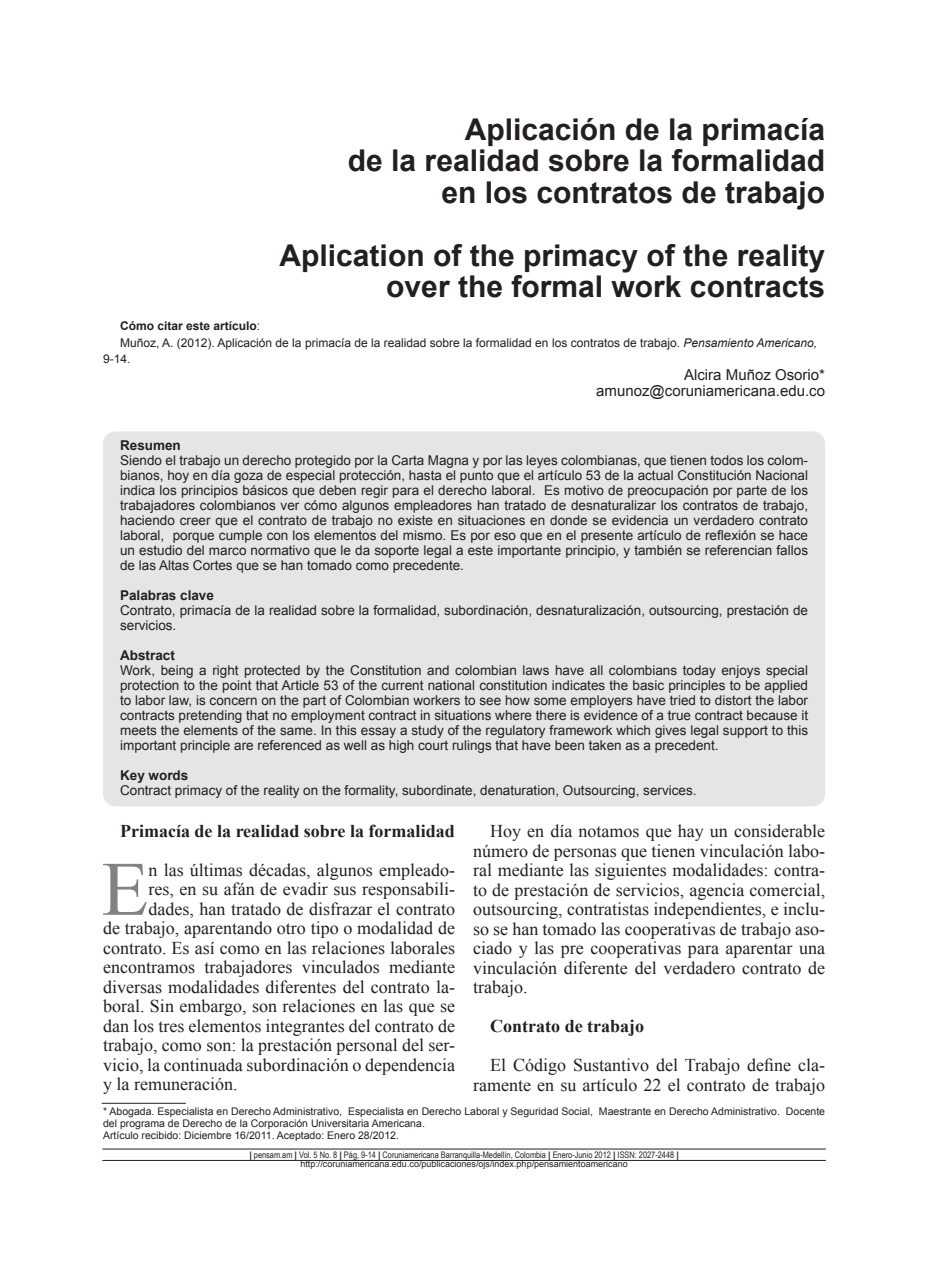
<style>
.page{position:relative;width:934px;height:1269px;background:#fff}
.page>*{position:absolute;margin:0;border:0;box-sizing:border-box;transform-origin:0 0}
.t1{font:76.95px "Times New Roman";color:#808285}
.t2{font:700 30px "Arial";color:#231f20}
.t3{font:18px/19.5px "Times New Roman";color:#231f20;text-align:justify}
.t4{font:700 18px "Times New Roman";color:#231f20}
.t5{font:15px "Arial";color:#231f20}
.t6{font:13.5px/15px "Arial";color:#231f20;text-align:justify}
.t7{font:700 13.5px "Arial";color:#231f20}
.t8{font:12px/16.5px "Arial";color:#231f20}
.t9{font:700 12px "Arial";color:#231f20}
.t10{font:10.5px/12px "Arial";color:#231f20}
.t11{font:9px "Arial Narrow";color:#231f20}
.t12{font:9px "Arial";color:#231f20}
.s1{font-weight:400}
.s2{font-style:italic}
.s3{font-family:"Arial";font-weight:700}
</style>
<div class="page">
<div style="left:103px;top:431px;width:721px;height:375px;background:#e4e5e7;border-radius:13px"></div>
<hr style="left:102px;top:1103px;width:84px;height:1px;background:#231f20">
<hr style="left:102px;top:1149px;width:723px;height:1px;background:#231f20">
<hr style="left:102px;top:1160px;width:723px;height:1px;background:#231f20">
<p class="t2" style="left:464px;top:109px;width:362px">Aplicación de la primacía</p>
<p class="t2" style="left:348px;top:141px;width:478px">de la realidad sobre la formalidad</p>
<p class="t2" style="left:441px;top:172px;width:385px">en los contratos de trabajo</p>
<p class="t2" style="left:279px;top:235px;width:547px">Aplication of the primacy of the reality</p>
<p class="t2" style="left:386px;top:267px;width:440px">over the formal work contracts</p>
<p class="t9" style="left:120px;top:318px;width:142px">Cómo citar este artículo<span class="s1">:</span></p>
<p class="t8" style="left:103px;top:334px;width:715px;text-indent:17px">Muñoz, A. (2012). Aplicación de la primacía de la realidad sobre la formalidad en los contratos de trabajo. <span class="s2">Pensamiento Americano,<br></span>9-14.</p>
<p class="t5" style="left:683px;top:365px;width:142px">Alcira Muñoz Osorio*</p>
<p class="t5" style="left:596px;top:381px;width:230px">amunoz@coruniamericana.edu.co</p>
<p class="t7" style="left:120px;top:436px;width:62px">Resumen</p>
<p class="t6" style="left:120px;top:453px;width:689px">Siendo el trabajo un derecho protegido por la Carta Magna y por las leyes colombianas, que tienen todos los colom&shy;bianos, hoy en día goza de especial protección, hasta el punto que el artículo 53 de la actual Constitución Nacional indica los principios básicos que deben regir para el derecho laboral. Es motivo de preocupación por parte de los trabajadores colombianos ver cómo algunos empleadores han tratado de desnaturalizar los contratos de trabajo, haciendo creer que el contrato de trabajo no existe en situaciones en donde se evidencia un verdadero contrato laboral, porque cumple con los elementos del mismo. Es por eso que en el presente artículo de reflexión se hace un estudio del marco normativo que le da soporte legal a este importante principio, y también se referencian fallos de las Altas Cortes que se han tomado como precedente.</p>
<p class="t7" style="left:120px;top:586px;width:95px">Palabras clave</p>
<p class="t6" style="left:120px;top:603px;width:689px">Contrato, primacía de la realidad sobre la formalidad, subordinación, desnaturalización, outsourcing, prestación de servicios.</p>
<p class="t7" style="left:120px;top:646px;width:56px">Abstract</p>
<p class="t6" style="left:120px;top:663px;width:689px">Work, being a right protected by the Constitution and colombian laws have all colombians today enjoys special protection to the point that Article 53 of the current national constitution indicates the basic principles to be applied to labor law, is concern on the part of Colombian workers to see how some employers have tried to distort the labor contracts pretending that no employment contract in situations where there is evidence of a true contract because it meets the elements of the same. In this essay a study of the regulatory framework which gives legal support to this important principle are referenced as well as high court rulings that have been taken as a precedent.</p>
<p class="t7" style="left:120px;top:766px;width:70px">Key words</p>
<p class="t6" style="left:120px;top:783px;width:578px">Contract primacy of the reality on the formality, subordinate, denaturation, Outsourcing, services.</p>
<p class="t4" style="left:120px;top:818px;width:336px">Primacía de la realidad sobre la formalidad</p>
<p class="t1" style="left:101px;top:837px;width:48px">E</p>
<p class="t3" style="left:148px;top:860px;width:308px">n las últimas décadas, algunos empleado-</p>
<p class="t3" style="left:473px;top:821px;width:353px;text-indent:17px">Hoy en día notamos que hay un considerable número de personas que tienen vinculación labo&shy;ral mediante las siguientes modalidades: contra&shy;to de prestación de servicios, agencia comercial, outsourcing, contratistas independientes, e inclu&shy;so se han tomado las cooperativas de trabajo aso&shy;ciado y las pre cooperativas para aparentar una vinculación diferente del verdadero contrato de trabajo.</p>
<p class="t4" style="left:490px;top:1013px;width:155px">Contrato de trabajo</p>
<p class="t3" style="left:473px;top:1055px;width:353px;text-align:right">El Código Sustantivo del Trabajo define cla&shy;ramente en su artículo 22 el contrato de trabajo</p>
<p class="t10" style="left:103px;top:1105px;width:723px">* Abogada. Especialista en Derecho Administrativo, Especialista en Derecho Laboral y Seguridad Social, Maestrante en Derecho Administrativo. Docente del programa de Derecho de la Corporación Universitaria Americana.</p>
<p class="t10" style="left:103px;top:1130px;width:297px">Artículo recibido: Diciembre 16/2011. Aceptado: Enero 28/2012.</p>
<p class="t3" style="left:148px;top:879px;width:308px">res, en su afán de evadir sus responsabili-</p>
<p class="t3" style="left:148px;top:899px;width:308px">dades, han tratado de disfrazar el contrato</p>
<p class="t3" style="left:103px;top:918px;width:353px">de trabajo, aparentando otro tipo o modalidad de</p>
<p class="t3" style="left:103px;top:938px;width:353px">contrato. Es así como en las relaciones laborales</p>
<p class="t3" style="left:103px;top:957px;width:353px">encontramos trabajadores vinculados mediante</p>
<p class="t3" style="left:103px;top:977px;width:353px">diversas modalidades diferentes del contrato la-</p>
<p class="t3" style="left:103px;top:996px;width:353px">boral. Sin embargo, son relaciones en las que se</p>
<p class="t3" style="left:103px;top:1016px;width:353px">dan los tres elementos integrantes del contrato de</p>
<p class="t3" style="left:103px;top:1035px;width:353px">trabajo, como son: la prestación personal del ser-</p>
<p class="t3" style="left:103px;top:1055px;width:353px">vicio, la continuada subordinación o dependencia</p>
<p class="t3" style="left:103px;top:1074px;width:136px">y la remuneración.</p>
<p class="t11" style="left:249px;top:1148px;width:431px"><span class="s3">|</span> pensam.am <span class="s3">|</span> Vol. 5 No. 8 <span class="s3">|</span> Pág, 9-14 <span class="s3">|</span> Coruniamericana Barranquilla-Medellín, Colombia <span class="s3">|</span> Enero-Junio 2012 <span class="s3">|</span> ISSN: 2027-2448 <span class="s3">|</span></p>
<p class="t12" style="left:300px;top:1158px;width:329px">http://coruniamericana.edu.co/publicaciones/ojs/index.php/pensamientoamericano</p>
</div>
